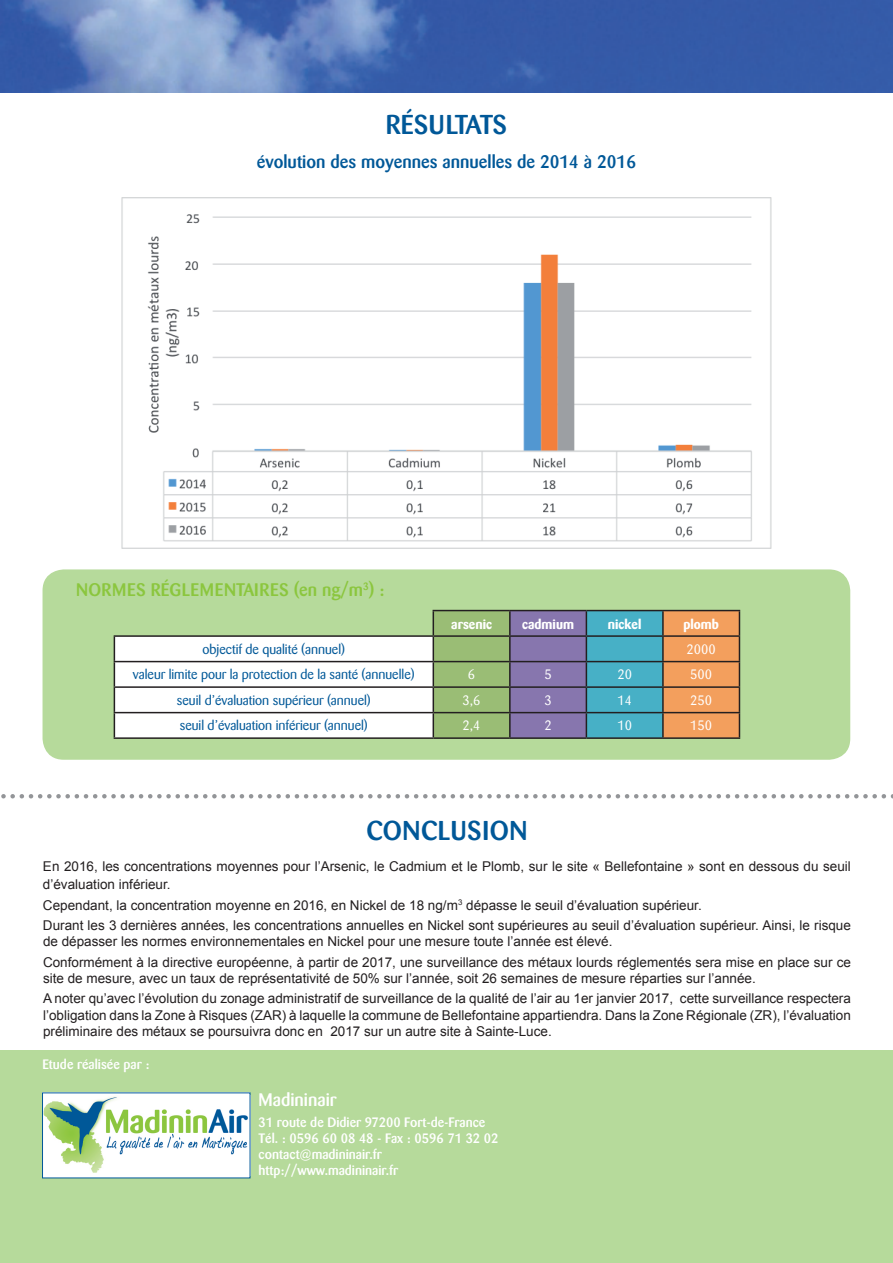
<style>
.page{position:relative;width:893px;height:1263px;background:#fff}
.page>*{position:absolute;margin:0;border:0;box-sizing:border-box;transform-origin:0 0}
.t1{font:500 27px "Barmeno";letter-spacing:.02em;color:#005898}
.t2{font:500 18px "Barmeno";color:#005898}
.t3{font:500 18px "Barmeno";letter-spacing:.02em;color:#8bc63e}
.t4{font:500 18px "Barmeno";color:#fff}
.t5{font:13.5px/20.4px "Arial";color:#231f20}
.t6{font:13.5px "Barmeno";color:#005898}
.t7{font:500 13.5px/16.2px "Barmeno";color:#fff}
.t8{font:13.5px "Barmeno";color:#fff}
.t9{font:700 13.5px "Barmeno";color:#fff}
</style>
<div class="page">
<div style="left:43px;top:569px;width:807px;height:191px;background:#b6da9b;border-radius:21px"></div>
<img style="left:0;top:0;width:893px;height:92px">
<svg style="left:1px;top:794px;width:892px;height:4px"></svg>
<div style="left:0;top:1050px;width:893px;height:213px;background:#b6da9b"></div>
<div style="left:43px;top:1093px;width:207px;height:85px;background:#fff"></div>
<img style="left:44px;top:1096px;width:204px;height:77px">
<img style="left:121px;top:197px;width:651px;height:351px">
<svg style="left:114px;top:610px;width:626px;height:127px;background:#bac2b5"></svg>
<hr style="left:114px;top:737px;width:319px;height:2px;background:#231f20">
<hr style="left:433px;top:737px;width:77px;height:2px;background:#231f20">
<hr style="left:510px;top:737px;width:76px;height:2px;background:#231f20">
<hr style="left:586px;top:737px;width:77px;height:2px;background:#231f20">
<hr style="left:663px;top:737px;width:77px;height:2px;background:#231f20">
<h1 class="t1" style="left:386px;top:108px;width:123px">Résultats</h1>
<h2 class="t2" style="left:257px;top:151px;width:381px">évolution des moyennes annuelles de 2014 à 2016</h2>
<h2 class="t3" style="left:76px;top:579px;width:310px">normes réglementaires (en ng/m<sup>3</sup>) :</h2>
<p class="t9" style="left:451px;top:616px;width:42px">arsenic</p>
<p class="t9" style="left:522px;top:616px;width:53px">cadmium</p>
<p class="t9" style="left:608px;top:616px;width:35px">nickel</p>
<p class="t9" style="left:683px;top:616px;width:37px">plomb</p>
<p class="t6" style="left:203px;top:641px;width:144px">objectif de qualité (annuel)</p>
<p class="t8" style="left:687px;top:641px;width:31px">2000</p>
<p class="t6" style="left:133px;top:667px;width:283px">valeur limite pour la protection de la santé (annuelle)</p>
<p class="t8" style="left:468px;top:667px;width:9px">6</p>
<p class="t8" style="left:544px;top:667px;width:9px">5</p>
<p class="t8" style="left:617px;top:667px;width:16px">20</p>
<p class="t8" style="left:690px;top:667px;width:23px">500</p>
<p class="t6" style="left:177px;top:692px;width:196px">seuil d’évaluation supérieur (annuel)</p>
<p class="t8" style="left:463px;top:692px;width:20px">3,6</p>
<p class="t8" style="left:544px;top:692px;width:9px">3</p>
<p class="t8" style="left:617px;top:692px;width:16px">14</p>
<p class="t8" style="left:690px;top:692px;width:23px">250</p>
<p class="t6" style="left:180px;top:718px;width:190px">seuil d’évaluation inférieur (annuel)</p>
<p class="t8" style="left:463px;top:718px;width:20px">2,4</p>
<p class="t8" style="left:544px;top:718px;width:9px">2</p>
<p class="t8" style="left:617px;top:718px;width:16px">10</p>
<p class="t8" style="left:690px;top:718px;width:23px">150</p>
<h1 class="t1" style="left:367px;top:815px;width:162px">conclusion</h1>
<p class="t5" style="left:43px;top:857px;width:809px;line-height:18px">En 2016, les concentrations moyennes pour l’Arsenic, le Cadmium et le Plomb, sur le site « Bellefontaine » sont en dessous du seuil d’évaluation inférieur.</p>
<p class="t5" style="left:43px;top:895px;width:809px">Cependant, la concentration moyenne en 2016, en Nickel de 18 ng/m<sup>3</sup> dépasse le seuil d’évaluation supérieur.<br>Durant les 3 dernières années, les concentrations annuelles en Nickel sont supérieures au seuil d’évaluation supérieur. Ainsi, le risque</p>
<p class="t5" style="left:43px;top:931px;width:809px">de dépasser les normes environnementales en Nickel pour une mesure toute l’année est élevé.<br>Conformément à la directive européenne, à partir de 2017, une surveillance des métaux lourds réglementés sera mise en place sur ce</p>
<p class="t5" style="left:43px;top:968px;width:809px">site de mesure, avec un taux de représentativité de 50% sur l’année, soit 26 semaines de mesure réparties sur l’année.<br>A noter qu’avec l’évolution du zonage administratif de surveillance de la qualité de l’air au 1er janvier 2017, cette surveillance respectera</p>
<p class="t5" style="left:43px;top:1007px;width:809px;line-height:16.2px">l’obligation dans la Zone à Risques (ZAR) à laquelle la commune de Bellefontaine appartiendra. Dans la Zone Régionale (ZR), l’évaluation préliminaire des métaux se poursuivra donc en 2017 sur un autre site à Sainte-Luce.</p>
<p class="t7" style="left:43px;top:1056px;width:108px">Etude réalisée par :</p>
<h2 class="t4" style="left:259px;top:1089px;width:80px">Madininair</h2>
<p class="t7" style="left:259px;top:1114px;width:242px">31 route de Didier 97200 Fort-de-France<br>Tél. : 0596 60 08 48 - Fax : 0596 71 32 02 contact@madininair.fr http://www.madininair.fr</p>
</div>
